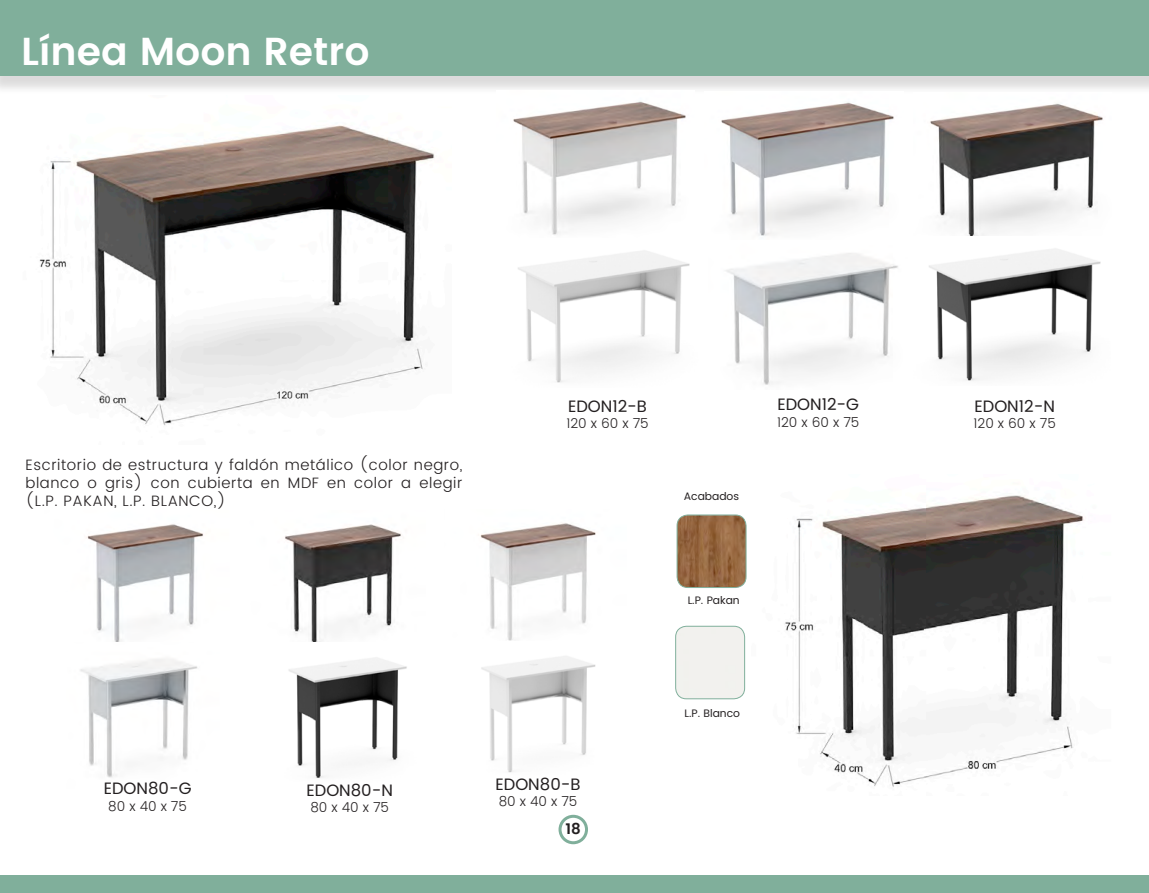
<style>
.page{position:relative;width:1149px;height:893px;background:#fff}
.page>*{position:absolute;margin:0;border:0;box-sizing:border-box;transform-origin:0 0}
.t1{font:600 39px "Poppins";color:#fff}
.t2{font:16.5px "Poppins";color:#231f20}
.t3{font:300 15px/18px "Poppins";letter-spacing:.04em;color:#231f20;text-align:justify}
.t4{font:600 15px "Poppins";color:#231f20}
.t5{font:300 13.5px "Poppins";color:#231f20}
.t6{font:10.8px "Poppins";color:#231f20}
</style>
<div class="page">
<div style="left:0;top:0;width:1148px;height:95px;background:#231f20;opacity:.16"></div>
<div style="left:0;top:0;width:1148px;height:76px;background:#80af9b"></div>
<div style="left:0;top:875px;width:1148px;height:18px;background:#80af9b"></div>
<div style="left:558px;top:815px;width:30px;height:29px;border:3px solid #80af9b;border-radius:50%"></div>
<img style="left:39px;top:125px;width:396px;height:301px">
<img style="left:496px;top:90px;width:198px;height:145px">
<img style="left:518px;top:250px;width:172px;height:133px">
<img style="left:704px;top:91px;width:199px;height:145px">
<img style="left:725px;top:253px;width:173px;height:132px">
<img style="left:912px;top:93px;width:199px;height:143px">
<img style="left:929px;top:248px;width:172px;height:133px">
<img style="left:744px;top:495px;width:340px;height:292px">
<img style="left:285px;top:524px;width:116px;height:118px">
<img style="left:289px;top:657px;width:118px;height:121px">
<img style="left:86px;top:524px;width:117px;height:118px">
<img style="left:80px;top:659px;width:118px;height:119px">
<img style="left:480px;top:523px;width:116px;height:118px">
<img style="left:481px;top:656px;width:115px;height:117px">
<img style="left:678px;top:515px;width:67px;height:72px">
<div style="left:676px;top:514px;width:70px;height:74px;border:1px solid #80af9b;border-radius:11px"></div>
<div style="left:675px;top:626px;width:69px;height:73px;background:#f2f1ee"></div>
<div style="left:675px;top:626px;width:69px;height:73px;border:1px solid #80af9b;border-radius:11px"></div>
<p class="t1" style="left:21px;top:22px;width:349px">Línea Moon Retro</p>
<p class="t3" style="left:26px;top:456px;width:438px">Escritorio de estructura y faldón metálico (color negro, blanco o gris) con cubierta en MDF en color a elegir (L.P. PAKAN, L.P. BLANCO,)</p>
<p class="t2" style="left:568px;top:394px;width:80px">EDON12-B</p>
<p class="t5" style="left:566px;top:413px;width:84px">120 x 60 x 75</p>
<p class="t6" style="left:683px;top:488px;width:57px">Acabados</p>
<p class="t6" style="left:687px;top:592px;width:54px">L.P. Pakan</p>
<p class="t2" style="left:777px;top:393px;width:83px">EDON12-G</p>
<p class="t5" style="left:776px;top:412px;width:84px">120 x 60 x 75</p>
<p class="t2" style="left:104px;top:777px;width:89px">EDON80-G</p>
<p class="t5" style="left:108px;top:796px;width:80px">80 x 40 x 75</p>
<p class="t2" style="left:306px;top:778px;width:88px">EDON80-N</p>
<p class="t5" style="left:310px;top:797px;width:80px">80 x 40 x 75</p>
<p class="t2" style="left:495px;top:772px;width:86px">EDON80-B</p>
<p class="t5" style="left:498px;top:792px;width:80px">80 x 40 x 75</p>
<p class="t4" style="left:565px;top:818px;width:17px">18</p>
<p class="t6" style="left:684px;top:705px;width:57px">L.P. Blanco</p>
<p class="t2" style="left:974px;top:394px;width:82px">EDON12-N</p>
<p class="t5" style="left:973px;top:414px;width:84px">120 x 60 x 75</p>
</div>
